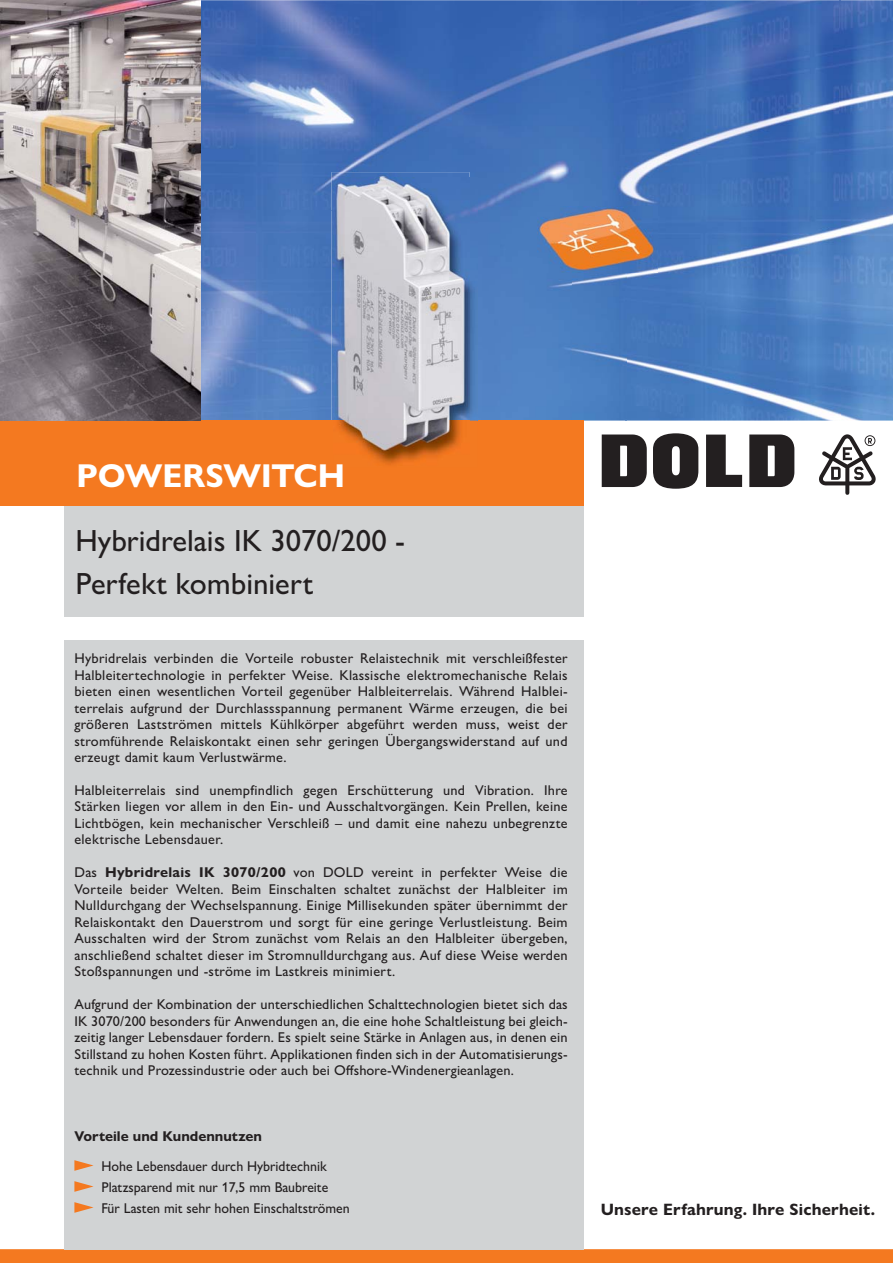
<style>
.page{position:relative;width:893px;height:1263px;background:#fff}
.page>*{position:absolute;margin:0;border:0;box-sizing:border-box;transform-origin:0 0}
.t1{font:700 33.15px "Gill Sans Nova";color:#fff}
.t2{font:500 30.75px/43.5px "Gill Sans Nova";color:#231f20}
.t3{font:700 16.5px "Gill Sans Nova";letter-spacing:.01em;color:#231f20}
.t4{font:500 14.25px/16.5px "Gill Sans Nova";letter-spacing:.01em;color:#231f20;text-align:justify}
.t5{font:700 14.25px "Gill Sans Nova";color:#231f20}
.s1{font-weight:700}
</style>
<div class="page">
<img style="left:200px;top:0;width:639px;height:210px">
<img style="left:839px;top:0;width:53px;height:421px">
<img style="left:200px;top:210px;width:131px;height:211px">
<div style="left:477px;top:210px;width:95px;height:211px;background:#4f80c2"></div>
<img style="left:626px;top:210px;width:214px;height:211px">
<img style="left:572px;top:273px;width:54px;height:148px">
<svg style="left:0;top:1249px;width:892px;height:14px;background:#f27d28"></svg>
<svg style="left:706px;top:435px;width:36px;height:52px"></svg>
<svg style="left:653px;top:433px;width:45px;height:56px"></svg>
<svg style="left:749px;top:435px;width:45px;height:52px;background:#3e3b3c"></svg>
<svg style="left:601px;top:435px;width:45px;height:52px;background:#403c3d"></svg>
<svg style="left:819px;top:434px;width:56px;height:61px"></svg>
<div style="left:0;top:421px;width:583px;height:85px;background:#f47920"></div>
<img style="left:0;top:0;width:200px;height:421px">
<div style="left:64px;top:506px;width:519px;height:111px;background:#d1d3d4"></div>
<div style="left:64px;top:640px;width:519px;height:609px;background:#d1d3d4"></div>
<img style="left:371px;top:178px;width:106px;height:287px">
<img style="left:331px;top:172px;width:138px;height:283px">
<svg style="left:74px;top:1160px;width:20px;height:11px"></svg>
<svg style="left:74px;top:1181px;width:20px;height:11px"></svg>
<svg style="left:74px;top:1202px;width:20px;height:11px"></svg>
<img style="left:538px;top:207px;width:119px;height:66px">
<h1 class="t1" style="left:77px;top:465px;width:270px">POWERSWITCH</h1>
<h2 class="t2" style="left:75px;top:522px;width:331px">Hybridrelais IK 3070/200 -<br>Perfekt kombiniert</h2>
<p class="t4" style="left:74px;top:652px;width:495px">Hybridrelais verbinden die Vorteile robuster Relaistechnik mit verschleißfester Halbleitertechnologie in perfekter Weise. Klassische elektromechanische Relais bieten einen wesentlichen Vorteil gegenüber Halbleiterrelais. Während Halblei&shy;terrelais aufgrund der Durchlassspannung permanent Wärme erzeugen, die bei größeren Lastströmen mittels Kühlkörper abgeführt werden muss, weist der stromführende Relaiskontakt einen sehr geringen Übergangswiderstand auf und erzeugt damit kaum Verlustwärme.</p>
<p class="t4" style="left:74px;top:784px;width:495px">Halbleiterrelais sind unempfindlich gegen Erschütterung und Vibration. Ihre Stärken liegen vor allem in den Ein- und Ausschaltvorgängen. Kein Prellen, keine Lichtbögen, kein mechanischer Verschleiß – und damit eine nahezu unbegrenzte elektrische Lebensdauer.</p>
<p class="t4" style="left:74px;top:866px;width:495px">Das <span class="s1">Hybridrelais IK 3070/200</span> von DOLD vereint in perfekter Weise die Vorteile beider Welten. Beim Einschalten schaltet zunächst der Halbleiter im Nulldurchgang der Wechselspannung. Einige Millisekunden später übernimmt der Relaiskontakt den Dauerstrom und sorgt für eine geringe Verlustleistung. Beim Ausschalten wird der Strom zunächst vom Relais an den Halbleiter übergeben, anschließend schaltet dieser im Stromnulldurchgang aus. Auf diese Weise werden Stoßspannungen und -ströme im Lastkreis minimiert.</p>
<p class="t4" style="left:74px;top:998px;width:495px">Aufgrund der Kombination der unterschiedlichen Schalttechnologien bietet sich das IK 3070/200 besonders für Anwendungen an, die eine hohe Schaltleistung bei gleich&shy;zeitig langer Lebensdauer fordern. Es spielt seine Stärke in Anlagen aus, in denen ein Stillstand zu hohen Kosten führt. Applikationen finden sich in der Automatisierungs&shy;technik und Prozessindustrie oder auch bei Offshore-Windenergieanlagen.</p>
<p class="t5" style="left:74px;top:1132px;width:189px">Vorteile und Kundennutzen</p>
<p class="t4" style="left:101px;top:1157px;width:250px;line-height:21px;text-align:left">Hohe Lebensdauer durch Hybridtechnik<br>Platzsparend mit nur 17,5 mm Baubreite<br>Für Lasten mit sehr hohen Einschaltströmen</p>
<p class="t3" style="left:600px;top:1204px;width:276px">Unsere Erfahrung. Ihre Sicherheit.</p>
</div>
